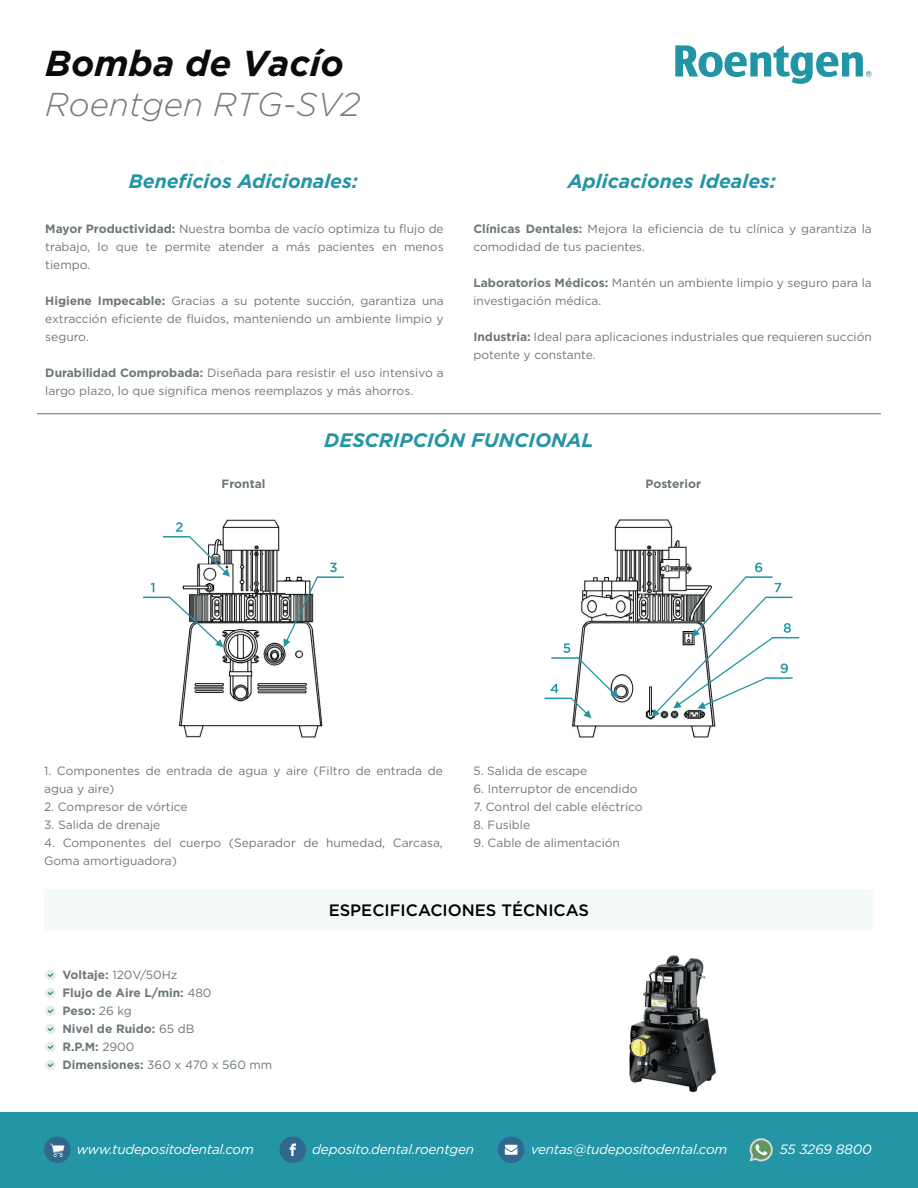
<style>
.page{position:relative;width:918px;height:1188px;background:#fff}
.page>*{position:absolute;margin:0;border:0;box-sizing:border-box;transform-origin:0 0}
.t1{font:italic 700 36px "Gotham HTF";color:#0e090f}
.t2{font:italic 300 33px "Gotham HTF";color:#76797b}
.t3{font:italic 700 19.5px "Gotham HTF";color:#2495a5}
.t4{font:500 16.5px "Gotham HTF";color:#000001}
.t5{font:italic 13.5px "Gotham HTF";letter-spacing:-.015em;color:#fff}
.t6{font:12px/18px "Gotham HTF";color:#6d777b}
.t7{font:700 12px/18px "Gotham HTF";color:#6d777b}
.s1{font-weight:700}
.s2{font-weight:400}
</style>
<div class="page">
<div style="left:0;top:1112px;width:918px;height:76px;background:#2495a5"></div>
<div style="left:279px;top:1136px;width:27px;height:27px;background:#30688e;border-radius:50%"></div>
<svg style="left:290px;top:1143px;width:6px;height:13px"></svg>
<svg style="left:498px;top:1136px;width:26px;height:27px"></svg>
<svg style="left:505px;top:1145px;width:13px;height:10px"></svg>
<div style="left:44px;top:1137px;width:27px;height:26px;background:#30688e;border-radius:50%"></div>
<svg style="left:50px;top:1144px;width:14px;height:13px"></svg>
<svg style="left:750px;top:1138px;width:23px;height:23px"></svg>
<div style="left:45px;top:889px;width:828px;height:42px;background:#f4f9f9"></div>
<div style="left:45px;top:970px;width:11px;height:10px;background:#e5eaeb;border-radius:50%"></div>
<svg style="left:48px;top:973px;width:5px;height:4px"></svg>
<div style="left:45px;top:988px;width:11px;height:10px;background:#e5eaeb;border-radius:50%"></div>
<svg style="left:48px;top:991px;width:5px;height:4px"></svg>
<div style="left:45px;top:1006px;width:11px;height:10px;background:#e5eaeb;border-radius:50%"></div>
<svg style="left:48px;top:1009px;width:5px;height:4px"></svg>
<div style="left:45px;top:1024px;width:11px;height:10px;background:#e5eaeb;border-radius:50%"></div>
<svg style="left:48px;top:1027px;width:5px;height:4px"></svg>
<div style="left:45px;top:1042px;width:11px;height:10px;background:#e5eaeb;border-radius:50%"></div>
<svg style="left:48px;top:1045px;width:5px;height:4px"></svg>
<div style="left:45px;top:1060px;width:11px;height:10px;background:#e5eaeb;border-radius:50%"></div>
<svg style="left:48px;top:1063px;width:5px;height:4px"></svg>
<svg style="left:675px;top:45px;width:196px;height:39px"></svg>
<hr style="left:37px;top:413px;width:844px;height:1px;background:#696d71">
<img style="left:629px;top:955px;width:87px;height:138px">
<img style="left:178px;top:519px;width:145px;height:219px">
<svg style="left:176px;top:522px;width:7px;height:10px"></svg>
<svg style="left:330px;top:563px;width:7px;height:9px"></svg>
<svg style="left:143px;top:583px;width:111px;height:64px"></svg>
<svg style="left:189px;top:536px;width:41px;height:41px"></svg>
<hr style="left:163px;top:536px;width:27px;height:2px;background:#2295a5">
<svg style="left:284px;top:577px;width:34px;height:70px"></svg>
<hr style="left:317px;top:576px;width:27px;height:2px;background:#2295a5">
<img style="left:571px;top:519px;width:145px;height:219px">
<svg style="left:545px;top:643px;width:73px;height:75px"></svg>
<hr style="left:551px;top:657px;width:27px;height:2px;background:#2295a5">
<svg style="left:652px;top:563px;width:147px;height:154px"></svg>
<hr style="left:766px;top:677px;width:27px;height:2px;background:#2295a5">
<h1 class="t1" style="left:45px;top:42px;width:300px">Bomba de Vacío</h1>
<h2 class="t2" style="left:45px;top:87px;width:317px">Roentgen RTG-SV2</h2>
<h3 class="t3" style="left:129px;top:169px;width:231px">Beneficios Adicionales:</h3>
<p class="t6" style="left:45px;top:220px;width:400px;text-align:justify"><span class="s1">Mayor Productividad:</span> Nuestra bomba de vacío optimiza tu flujo de trabajo, lo que te permite atender a más pacientes en menos tiempo.</p>
<p class="t6" style="left:45px;top:292px;width:400px;text-align:justify"><span class="s1">Higiene Impecable:</span> Gracias a su potente succión, garantiza una extracción eficiente de fluidos, manteniendo un ambiente limpio y seguro.</p>
<p class="t6" style="left:45px;top:364px;width:400px"><span class="s1">Durabilidad Comprobada:</span> Diseñada para resistir el uso intensivo a largo plazo, lo que significa menos reemplazos y más ahorros.</p>
<h3 class="t3" style="left:568px;top:169px;width:210px">Aplicaciones Ideales:</h3>
<p class="t6" style="left:473px;top:220px;width:400px"><span class="s1">Clínicas Dentales:</span> Mejora la eficiencia de tu clínica y garantiza la comodidad de tus pacientes.</p>
<p class="t6" style="left:473px;top:274px;width:400px"><span class="s1">Laboratorios Médicos:</span> Mantén un ambiente limpio y seguro para la investigación médica.</p>
<p class="t6" style="left:473px;top:328px;width:400px"><span class="s1">Industria:</span> Ideal para aplicaciones industriales que requieren succión potente y constante.</p>
<h3 class="t3" style="left:324px;top:429px;width:271px">DESCRIPCIÓN FUNCIONAL</h3>
<p class="t7" style="left:222px;top:474px;width:45px">Frontal</p>
<p class="t7" style="left:645px;top:474px;width:57px">Posterior</p>
<p class="t6" style="left:44px;top:762px;width:400px">1. Componentes de entrada de agua y aire (Filtro de entrada de agua y aire)</p>
<p class="t6" style="left:44px;top:798px;width:145px">2. Compresor de vórtice</p>
<p class="t6" style="left:44px;top:816px;width:118px">3. Salida de drenaje</p>
<p class="t6" style="left:44px;top:834px;width:400px">4. Componentes del cuerpo (Separador de humedad, Carcasa,<br>Goma amortiguadora)</p>
<p class="t6" style="left:473px;top:762px;width:115px">5. Salida de escape</p>
<p class="t6" style="left:473px;top:780px;width:166px">6. Interruptor de encendido</p>
<p class="t6" style="left:473px;top:798px;width:171px">7. Control del cable eléctrico</p>
<p class="t6" style="left:473px;top:816px;width:58px">8. Fusible</p>
<p class="t6" style="left:473px;top:834px;width:148px">9. Cable de alimentación</p>
<p class="t7" style="left:62px;top:966px;width:211px">Voltaje: <span class="s2">120V/50Hz<br></span>Flujo de Aire L/min: <span class="s2">480<br></span>Peso: <span class="s2">26 kg<br></span>Nivel de Ruido: <span class="s2">65 dB<br></span>R.P.M: <span class="s2">2900<br></span>Dimensiones: <span class="s2">360 x 470 x 560 mm</span></p>
<h3 class="t4" style="left:329px;top:901px;width:262px">ESPECIFICACIONES TÉCNICAS</h3>
<p class="t5" style="left:77px;top:1141px;width:178px">www.tudepositodental.com</p>
<p class="t5" style="left:312px;top:1142px;width:163px">deposito.dental.roentgen</p>
<p class="t5" style="left:531px;top:1141px;width:198px">ventas@tudepositodental.com</p>
<p class="t5" style="left:780px;top:1142px;width:94px">55 3269 8800</p>
</div>
